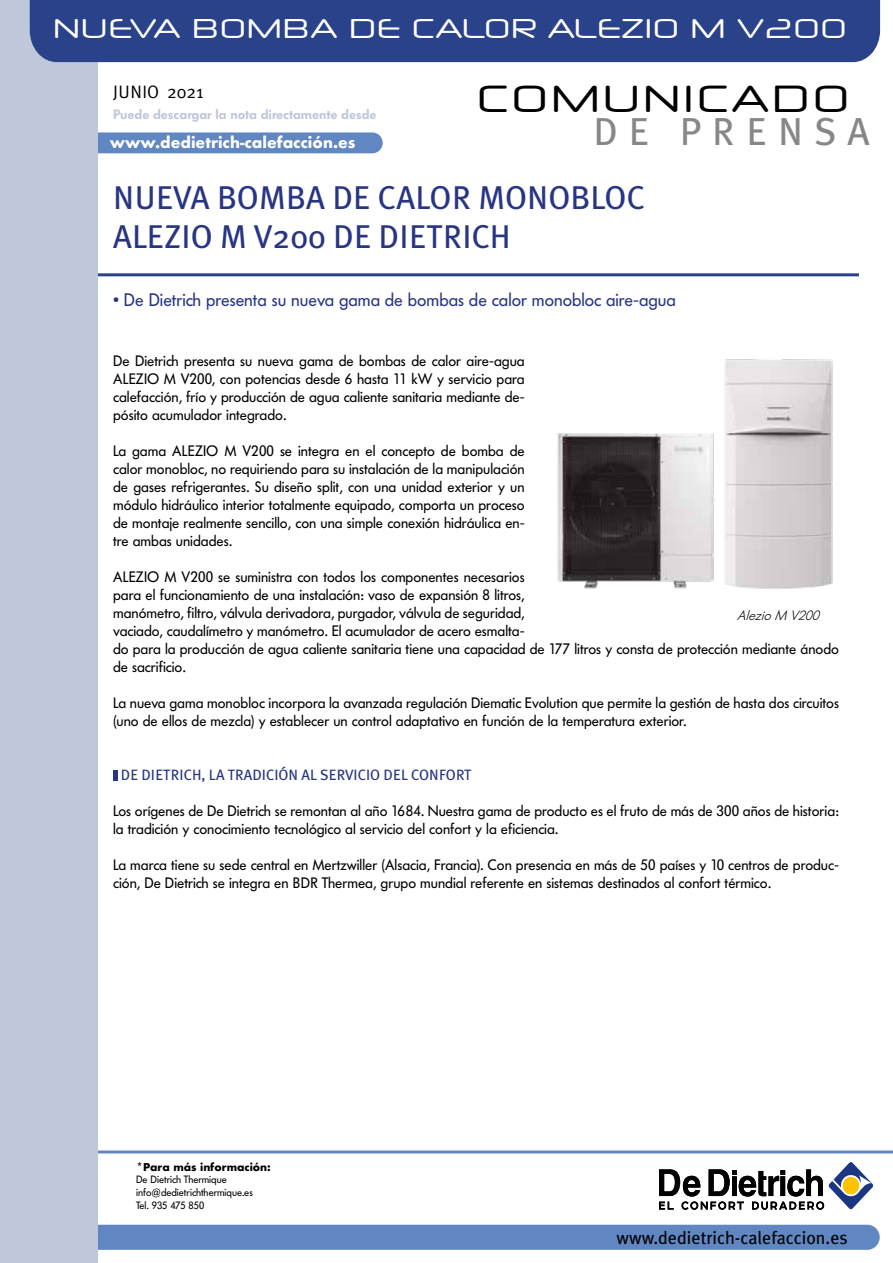
<style>
.page{position:relative;width:893px;height:1263px;background:#fff}
.page>*{position:absolute;margin:0;border:0;box-sizing:border-box;transform-origin:0 0}
.t1{font:39px "Meta Plus";letter-spacing:.285em;color:#878787}
.t2{font:37.5px "Neuropol X Free";letter-spacing:.05em;color:#000}
.t3{font:33px/39.6px "Meta Plus";color:#283583}
.t4{font:27px "Neuropol X Free";color:#fff}
.t5{font:18px "Futura BQ";color:#283583}
.t6{font:18px "Meta Plus";color:#000}
.t7{font:18px "Meta Plus Normal";color:#000}
.t8{font:15px/18px "Futura BQ";color:#000}
.t9{font:15px "Meta Plus";color:#283583}
.t10{font:700 15px "Futura";color:#fff}
.t11{font:600 13.5px "Futura BQ";color:#bfc7db}
.t12{font:italic 300 13.5px "Futura BQ";color:#000}
.t13{font:10.5px/12.6px "Futura BQ";color:#000}
.t14{font:700 10.5px "Futura";color:#000}
</style>
<div class="page">
<div style="left:98px;top:1225px;width:782px;height:25px;background:#6187c2"></div>
<hr style="left:113px;top:770px;width:4px;height:10px;background:#283583">
<hr style="left:0;top:1150px;width:893px;height:3px;background:#6187c2">
<div style="left:98px;top:132px;width:285px;height:21px;background:#6187c2"></div>
<hr style="left:15px;top:273px;width:844px;height:3px;background:#29428a">
<div style="left:0;top:0;width:98px;height:1263px;background:#bfc7db"></div>
<div style="left:30px;top:0;width:850px;height:62px;background:#29428a"></div>
<svg style="left:659px;top:1162px;width:214px;height:48px"></svg>
<img style="left:557px;top:359px;width:276px;height:230px">
<h3 class="t4" style="left:53px;top:11px;width:796px">NUEVA BOMBA DE CALOR ALEZIO M V200</h3>
<p class="t7" style="left:113px;top:81px;width:92px">JUNIO 2021</p>
<p class="t11" style="left:113px;top:106px;width:265px">Puede descargar la nota directamente desde</p>
<p class="t10" style="left:110px;top:132px;width:247px">www.dedietrich-calefacción.es</p>
<h2 class="t2" style="left:477px;top:74px;width:375px">COMUNICADO</h2>
<h1 class="t1" style="left:593px;top:108px;width:278px">DE PRENSA</h1>
<h3 class="t3" style="left:113px;top:177px;width:533px">NUEVA BOMBA DE CALOR MONOBLOC<br>ALEZIO M V200 DE DIETRICH</h3>
<p class="t5" style="left:113px;top:289px;width:564px">• De Dietrich presenta su nueva gama de bombas de calor monobloc aire-agua</p>
<p class="t8" style="left:113px;top:352px;width:413px;text-align:justify">De Dietrich presenta su nueva gama de bombas de calor aire-agua ALEZIO M V200, con potencias desde 6 hasta 11 kW y servicio para calefacción, frío y producción de agua caliente sanitaria mediante de&shy;pósito acumulador integrado.</p>
<p class="t8" style="left:113px;top:442px;width:413px;text-align:justify">La gama ALEZIO M V200 se integra en el concepto de bomba de calor monobloc, no requiriendo para su instalación de la manipulación de gases refrigerantes. Su diseño split, con una unidad exterior y un módulo hidráulico interior totalmente equipado, comporta un proceso de montaje realmente sencillo, con una simple conexión hidráulica en&shy;tre ambas unidades.</p>
<p class="t8" style="left:113px;top:568px;width:727px">ALEZIO M V200 se suministra con todos los componentes necesarios<br>para el funcionamiento de una instalación: vaso de expansión 8 litros,<br>manómetro, filtro, válvula derivadora, purgador, válvula de seguridad,<br>vaciado, caudalímetro y manómetro. El acumulador de acero esmalta-<br>do para la producción de agua caliente sanitaria tiene una capacidad de 177 litros y consta de protección mediante ánodo de sacrificio.</p>
<p class="t8" style="left:113px;top:694px;width:727px">La nueva gama monobloc incorpora la avanzada regulación Diematic Evolution que permite la gestión de hasta dos circuitos (uno de ellos de mezcla) y establecer un control adaptativo en función de la temperatura exterior.</p>
<p class="t9" style="left:121px;top:766px;width:352px">DE DIETRICH, LA TRADICIÓN AL SERVICIO DEL CONFORT</p>
<p class="t8" style="left:113px;top:802px;width:727px">Los orígenes de De Dietrich se remontan al año 1684. Nuestra gama de producto es el fruto de más de 300 años de historia: la tradición y conocimiento tecnológico al servicio del confort y la eficiencia.</p>
<p class="t8" style="left:113px;top:856px;width:727px">La marca tiene su sede central en Mertzwiller (Alsacia, Francia). Con presencia en más de 50 países y 10 centros de produc&shy;ción, De Dietrich se integra en BDR Thermea, grupo mundial referente en sistemas destinados al confort térmico.</p>
<p class="t12" style="left:737px;top:608px;width:88px">AlezioM V200</p>
<p class="t14" style="left:136px;top:1159px;width:136px">*Para más información:</p>
<p class="t13" style="left:136px;top:1173px;width:118px">De Dietrich Thermique info@dedietrichthermique.es<br>Tel. 935 475 850</p>
<p class="t6" style="left:617px;top:1227px;width:233px">www.dedietrich-calefaccion.es</p>
</div>
